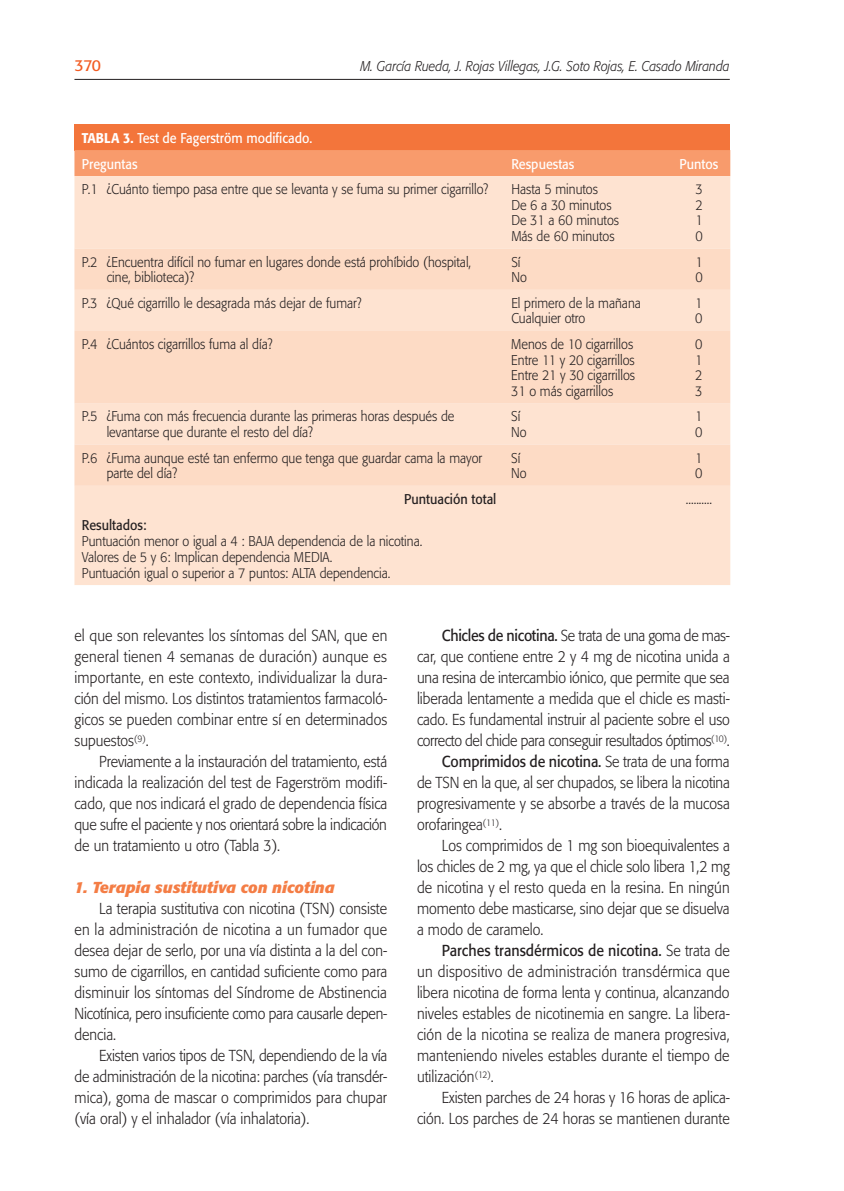
<style>
.page{position:relative;width:844px;height:1191px;background:#fff}
.page>*{position:absolute;margin:0;border:0;box-sizing:border-box;transform-origin:0 0}
.t1{font:300 15.75px/21px "Formata";color:#231f20;text-align:justify;scale:.9 1}
.t2{font:300 15.75px "Formata";letter-spacing:-.02em;color:#231f20;scale:.9 1}
.t3{font:15.75px "Formata";color:#231f20;scale:.9 1}
.t4{font:300 15.75px "Formata";letter-spacing:.02em;color:#231f20;scale:.9 1}
.t5{font:italic 700 15.75px "Formata";color:#f47d45}
.t6{font:15.75px "Formata";color:#f25b22}
.t7{font:300 14px/15.8px "Formata";color:#231f20;scale:.9 1}
.t8{font:italic 300 14px "Formata";color:#231f20;scale:.9 1}
.t9{font:14px/25.9px "Formata";color:#fff;scale:.9 1}
.t10{font:14px "Formata";color:#231f20;scale:.9 1}
.s1{font-weight:500}
.s2{font-weight:400}
.s3{font-weight:300}
</style>
<div class="page">
<hr style="left:74px;top:79px;width:655px;height:1px;background:#231f20">
<div style="left:74px;top:124px;width:656px;height:26px;background:#f3753b"></div>
<div style="left:74px;top:150px;width:656px;height:26px;background:#f89b6c"></div>
<div style="left:74px;top:176px;width:656px;height:409px;background:#fee3d1"></div>
<svg style="left:74px;top:249px;width:656px;height:237px;background:#fdddc9"></svg>
<p class="t6" style="left:74px;top:56px;width:28px">370</p>
<p class="t8" style="left:360px;top:58px;width:412px">M. García Rueda, J. Rojas Villegas, J.G. Soto Rojas, E. Casado Miranda</p>
<p class="t9" style="left:82px;top:125px;width:257px"><span class="s1">TABLA 3.</span> Test de Fagerström modificado.<br>Preguntas</p>
<p class="t9" style="left:511px;top:151px;width:71px">Respuestas</p>
<p class="t9" style="left:679px;top:151px;width:45px">Puntos</p>
<p class="t7" style="left:82px;top:181px;width:453px">P.1 ¿Cuánto tiempo pasa entre que se levanta y se fuma su primer cigarrillo?</p>
<p class="t7" style="left:511px;top:181px;width:121px">Hasta 5 minutos<br>De 6 a 30 minutos<br>De 31 a 60 minutos<br>Más de 60 minutos</p>
<p class="t7" style="left:695px;top:181px;width:10px;text-align:justify">3<br>2<br>1<br>0</p>
<p class="t7" style="left:107px;top:254px;width:406px;text-indent:-25px">P.2 ¿Encuentra difícil no fumar en lugares donde está prohíbido (hospital, cine, biblioteca)?</p>
<p class="t7" style="left:511px;top:254px;width:19px">Sí<br>No</p>
<p class="t7" style="left:695px;top:254px;width:10px">1<br>0</p>
<p class="t7" style="left:82px;top:295px;width:312px">P.3 ¿Qué cigarrillo le desagrada más dejar de fumar?</p>
<p class="t7" style="left:511px;top:295px;width:145px">El primero de la mañana<br>Cualquier otro</p>
<p class="t7" style="left:695px;top:295px;width:10px">1<br>0</p>
<p class="t7" style="left:82px;top:336px;width:213px">P.4 ¿Cuántos cigarrillos fuma al día?</p>
<p class="t7" style="left:511px;top:336px;width:139px">Menos de 10 cigarrillos<br>Entre 11 y 20 cigarrillos<br>Entre 21 y 30 cigarrillos<br>31 o más cigarrillos</p>
<p class="t7" style="left:695px;top:336px;width:10px;text-align:justify">0<br>1<br>2<br>3</p>
<p class="t7" style="left:107px;top:409px;width:388px;text-indent:-25px">P.5 ¿Fuma con más frecuencia durante las primeras horas después de levantarse que durante el resto del día?</p>
<p class="t7" style="left:511px;top:409px;width:19px">Sí<br>No</p>
<p class="t7" style="left:695px;top:409px;width:10px">1<br>0</p>
<p class="t7" style="left:107px;top:450px;width:418px;text-indent:-25px">P.6 ¿Fuma aunque esté tan enfermo que tenga que guardar cama la mayor parte del día?</p>
<p class="t7" style="left:511px;top:450px;width:19px">Sí<br>No</p>
<p class="t7" style="left:695px;top:450px;width:10px">1<br>0</p>
<p class="t10" style="left:404px;top:491px;width:104px">Puntuación total</p>
<p class="t7" style="left:685px;top:491px;width:31px">..........</p>
<p class="t10" style="left:82px;top:517px;width:73px">Resultados:</p>
<p class="t7" style="left:82px;top:533px;width:380px">Puntuación menor o igual a 4 : BAJA dependencia de la nicotina.<br>Valores de 5 y 6: Implican dependencia MEDIA.<br>Puntuación igual o superior a 7 puntos: ALTA dependencia.</p>
<p class="t1" style="left:74px;top:625px;width:349px">el que son relevantes los síntomas del SAN, que en general tienen 4 semanas de duración) aunque es importante, en este contexto, individualizar la dura&shy;ción del mismo. Los distintos tratamientos farmacoló&shy;gicos se pueden combinar entre sí en determinados supuestos<sup>(9)</sup>.</p>
<p class="t1" style="left:74px;top:751px;width:349px;text-indent:25px">Previamente a la instauración del tratamiento, está indicada la realización del test de Fagerström modifi&shy;cado, que nos indicará el grado de dependencia física que sufre el paciente y nos orientará sobre la indicación de un tratamiento u otro (Tabla 3).</p>
<p class="t5" style="left:74px;top:878px;width:261px">1. Terapia sustitutiva con nicotina</p>
<p class="t1" style="left:74px;top:898px;width:349px;text-indent:25px">La terapia sustitutiva con nicotina (TSN) consiste en la administración de nicotina a un fumador que desea dejar de serlo, por una vía distinta a la del con&shy;sumo de cigarrillos, en cantidad suficiente como para disminuir los síntomas del Síndrome de Abstinencia Nicotínica, pero insuficiente como para causarle depen&shy;dencia.</p>
<p class="t1" style="left:74px;top:1045px;width:349px;text-indent:25px">Existen varios tipos de TSN, dependiendo de la vía de administración de la nicotina: parches (vía transdér&shy;mica), goma de mascar o comprimidos para chupar (vía oral) y el inhalador (vía inhalatoria).</p>
<p class="t2" style="left:441px;top:626px;width:321px"><span class="s2">Chicles de nicotina.</span> Se trata de una goma de mas-</p>
<p class="t1" style="left:417px;top:646px;width:349px">car, que contiene entre 2 y 4 mg de nicotina unida a</p>
<p class="t1" style="left:417px;top:667px;width:349px">una resina de intercambio iónico, que permite que sea</p>
<p class="t1" style="left:417px;top:688px;width:349px">liberada lentamente a medida que el chicle es masti-</p>
<p class="t1" style="left:417px;top:709px;width:349px">cado. Es fundamental instruir al paciente sobre el uso</p>
<p class="t2" style="left:417px;top:731px;width:349px">correcto del chicle para conseguir resultados óptimos<sup>(10)</sup>.</p>
<p class="t3" style="left:442px;top:752px;width:321px">Comprimidos de nicotina. <span class="s3">Se trata de una forma</span></p>
<p class="t1" style="left:417px;top:772px;width:349px">de TSN en la que, al ser chupados, se libera la nicotina</p>
<p class="t1" style="left:417px;top:793px;width:349px">progresivamente y se absorbe a través de la mucosa</p>
<p class="t1" style="left:417px;top:814px;width:96px">orofaringea<sup>(11)</sup>.</p>
<p class="t1" style="left:442px;top:835px;width:321px">Los comprimidos de 1 mg son bioequivalentes a</p>
<p class="t1" style="left:417px;top:856px;width:349px">los chicles de 2 mg, ya que el chicle solo libera 1,2 mg</p>
<p class="t1" style="left:417px;top:877px;width:349px">de nicotina y el resto queda en la resina. En ningún</p>
<p class="t1" style="left:417px;top:898px;width:349px">momento debe masticarse, sino dejar que se disuelva</p>
<p class="t1" style="left:417px;top:919px;width:142px">a modo de caramelo.</p>
<p class="t3" style="left:442px;top:941px;width:321px">Parches transdérmicos de nicotina. <span class="s3">Se trata de</span></p>
<p class="t4" style="left:417px;top:962px;width:349px">un dispositivo de administración transdérmica que</p>
<p class="t1" style="left:417px;top:982px;width:348px">libera nicotina de forma lenta y continua, alcanzando</p>
<p class="t1" style="left:417px;top:1003px;width:349px">niveles estables de nicotinemia en sangre. La libera-</p>
<p class="t1" style="left:417px;top:1024px;width:349px">ción de la nicotina se realiza de manera progresiva,</p>
<p class="t1" style="left:417px;top:1045px;width:349px">manteniendo niveles estables durante el tiempo de</p>
<p class="t1" style="left:417px;top:1066px;width:87px">utilización<sup>(12)</sup>.</p>
<p class="t1" style="left:442px;top:1087px;width:321px">Existen parches de 24 horas y 16 horas de aplica-</p>
<p class="t1" style="left:417px;top:1108px;width:349px">ción. Los parches de 24 horas se mantienen durante</p>
</div>
